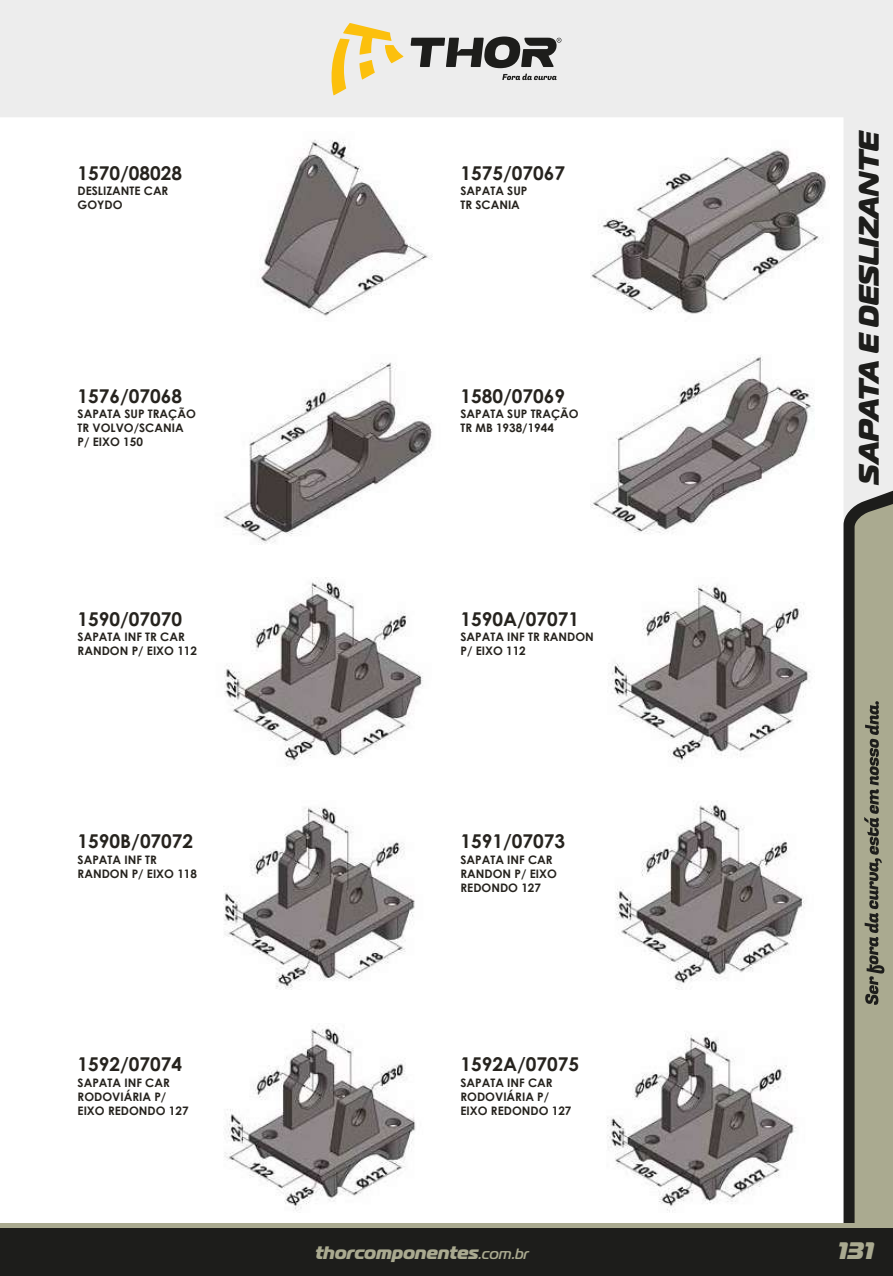
<style>
.page{position:relative;width:893px;height:1276px;background:#fff}
.page>*{position:absolute;margin:0;border:0;box-sizing:border-box;transform-origin:0 0}
.t1{font:italic 800 28.2px "Magistral";color:#1d1d1b}
.t2{font:italic 800 23.85px "Magistral";color:#aaaa90}
.t3{font:700 19.05px "Century Gothic";color:#26231e}
.t4{font:italic 800 18px "Magistral";color:#aaaa90}
.t5{font:700 11.7px/14.1px "Century Gothic";color:#26231e}
.s1{font-weight:500;font-size:15px}
</style>
<div class="page">
<svg style="left:0;top:0;width:893px;height:545px"></svg>
<svg style="left:411px;top:36px;width:150px;height:32px;background:#7b7b7a"></svg>
<svg style="left:502px;top:74px;width:55px;height:6px"></svg>
<svg style="left:331px;top:23px;width:72px;height:72px;background:#f1dea5"></svg>
<div style="left:0;top:1223px;width:893px;height:53px;background:#aaaa90"></div>
<div style="left:0;top:1228px;width:893px;height:48px;background:#1d1d1b"></div>
<svg style="left:843px;top:483px;width:50px;height:740px;background:#858573"></svg>
<img style="left:208px;top:132px;width:238px;height:189px">
<img style="left:591px;top:132px;width:238px;height:189px">
<img style="left:208px;top:354px;width:238px;height:190px">
<img style="left:591px;top:354px;width:238px;height:190px">
<img style="left:224px;top:577px;width:199px;height:184px">
<img style="left:609px;top:584px;width:201px;height:179px">
<img style="left:223px;top:807px;width:192px;height:183px">
<img style="left:615px;top:801px;width:190px;height:188px">
<img style="left:224px;top:1025px;width:192px;height:186px">
<img style="left:607px;top:1032px;width:190px;height:180px">
<h3 class="t3" style="left:78px;top:158px;width:106px">1570/08028</h3>
<p class="t5" style="left:78px;top:183px;width:92px">DESLIZANTE CAR<br>GOYDO</p>
<h3 class="t3" style="left:78px;top:381px;width:106px">1576/07068</h3>
<p class="t5" style="left:78px;top:406px;width:120px">SAPATA SUP TRAÇÃO<br>TR VOLVO/SCANIA<br>P/ EIXO 150</p>
<h3 class="t3" style="left:78px;top:604px;width:106px">1590/07070</h3>
<p class="t5" style="left:78px;top:629px;width:121px">SAPATA INF TR CAR<br>RANDON P/ EIXO 112</p>
<h3 class="t3" style="left:78px;top:827px;width:117px">1590B/07072</h3>
<p class="t5" style="left:78px;top:852px;width:121px">SAPATA INF TR<br>RANDON P/ EIXO 118</p>
<h3 class="t3" style="left:78px;top:1050px;width:106px">1592/07074</h3>
<p class="t5" style="left:78px;top:1074px;width:112px">SAPATA INF CAR<br>RODOVIÁRIA P/<br>EIXO REDONDO 127</p>
<h3 class="t3" style="left:460px;top:158px;width:106px">1575/07067</h3>
<p class="t5" style="left:460px;top:183px;width:68px">SAPATA SUP<br>TR SCANIA</p>
<h3 class="t3" style="left:460px;top:381px;width:106px">1580/07069</h3>
<p class="t5" style="left:460px;top:406px;width:120px">SAPATA SUP TRAÇÃO<br>TR MB 1938/1944</p>
<h3 class="t3" style="left:460px;top:604px;width:120px">1590A/07071</h3>
<p class="t5" style="left:460px;top:629px;width:135px">SAPATA INF TR RANDON<br>P/ EIXO 112</p>
<h3 class="t3" style="left:460px;top:827px;width:106px">1591/07073</h3>
<p class="t5" style="left:460px;top:852px;width:98px">SAPATA INF CAR<br>RANDON P/ EIXO<br>REDONDO 127</p>
<h3 class="t3" style="left:460px;top:1050px;width:120px">1592A/07075</h3>
<p class="t5" style="left:460px;top:1074px;width:112px">SAPATA INF CAR<br>RODOVIÁRIA P/<br>EIXO REDONDO 127</p>
<h3 class="t4" style="left:315px;top:1240px;width:215px">thorcomponentes<span class="s1">.com.br</span></h3>
<h1 class="t1" style="left:850px;top:484px;width:356px;rotate:-90deg">SAPATA E DESLIZANTE</h1>
<h2 class="t2" style="left:838px;top:1234px;width:37px">131</h2>
</div>
